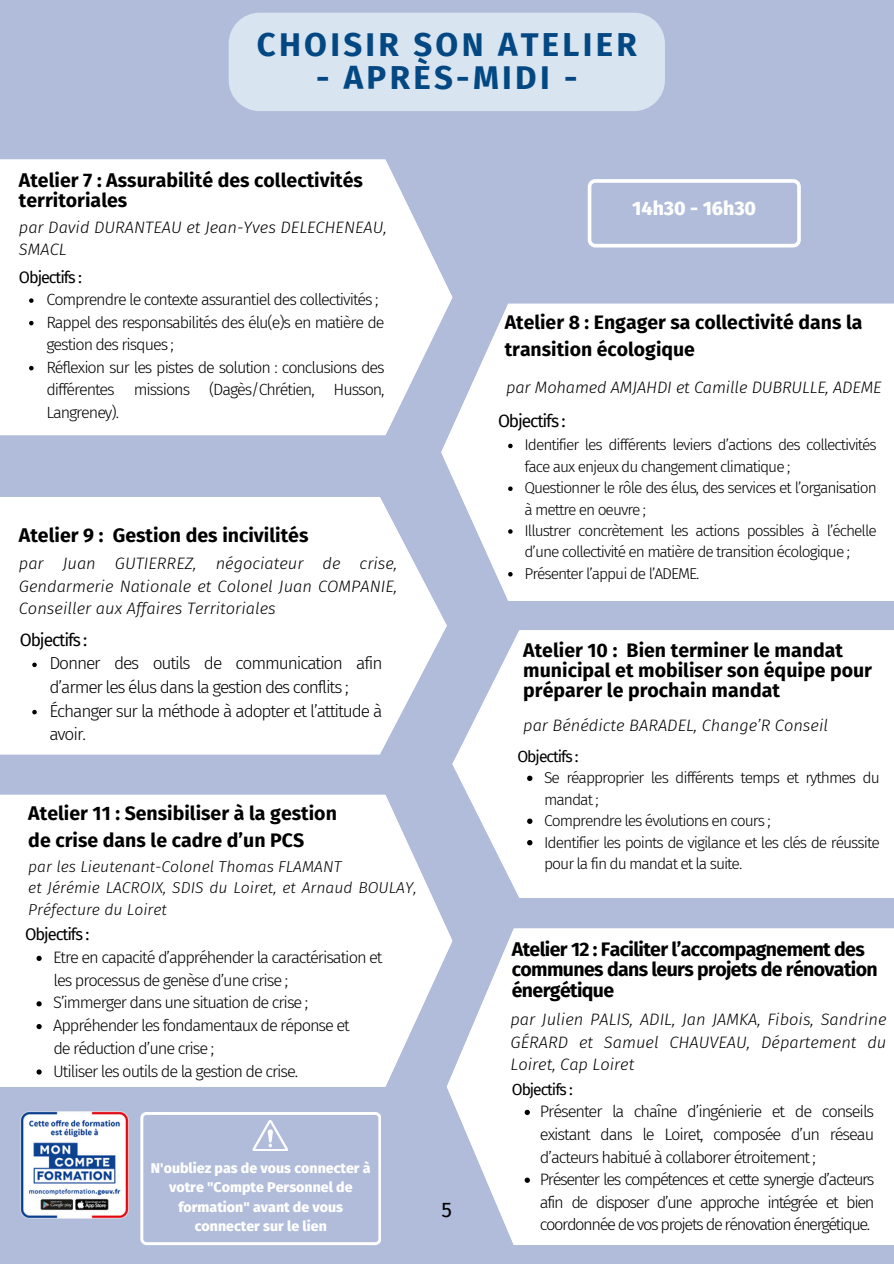
<style>
.page{position:relative;width:894px;height:1264px;background:#fff}
.page>*{position:absolute;margin:0;border:0;box-sizing:border-box;transform-origin:0 0}
.t1{font:700 33px "Fira Sans";letter-spacing:.1em;color:#034883}
.t2{font:21px "Fira Sans";color:#000}
.t3{font:700 19.5px/20.2px "Fira Sans";color:#000}
.t4{font:700 19.5px/20.2px "Fira Sans";letter-spacing:-.035em;color:#000}
.t5{font:800 19.5px "Fira Sans";color:#fff}
.t6{font:700 19.35px/27px "Fira Sans";color:#000}
.t7{font:300 17.4px/23.7px "Fira Sans";letter-spacing:-.065em;color:#000}
.t8{font:17.4px "Fira Sans";letter-spacing:-.065em;color:#000}
.t9{font:300 16.5px/22.6px "Fira Sans";letter-spacing:-.065em;color:#000;text-align:justify}
.t10{font:italic 300 16.5px/22.5px "Fira Sans";color:#000;text-align:justify}
.t11{font:16.5px "Fira Sans";letter-spacing:-.065em;color:#000}
.t12{font:300 16.2px/22.5px "Fira Sans";letter-spacing:-.065em;color:#000}
.t13{font:16.2px "Fira Sans";letter-spacing:-.065em;color:#000}
.t14{font:300 15.75px/21.5px "Fira Sans";letter-spacing:-.065em;color:#000}
.t15{font:italic 300 15.75px/21.3px "Fira Sans";color:#000}
.t16{font:15.75px "Fira Sans";letter-spacing:-.065em;color:#000}
.t17{font:300 15.6px/21.3px "Fira Sans";letter-spacing:-.065em;color:#000}
.t18{font:15.6px "Fira Sans";letter-spacing:-.065em;color:#000}
.t19{font:800 14.25px/19.4px "Fira Sans";color:#fff;text-align:center}
</style>
<div class="page">
<div style="left:0;top:0;width:893px;height:1263px;background:#b0bcd9"></div>
<div style="left:228px;top:13px;width:436px;height:98px;background:#d8e5f0"></div>
<svg style="left:452px;top:630px;width:441px;height:268px;background:#f8f9fc"></svg>
<svg style="left:527px;top:775px;width:5px;height:6px"></svg>
<svg style="left:527px;top:818px;width:5px;height:6px"></svg>
<svg style="left:527px;top:840px;width:5px;height:5px"></svg>
<svg style="left:140px;top:1112px;width:241px;height:133px"></svg>
<img style="left:20px;top:1111px;width:109px;height:108px">
<svg style="left:587px;top:179px;width:213px;height:68px"></svg>
<div style="left:0;top:159px;width:452px;height:276px;background:#fff"></div>
<svg style="left:29px;top:298px;width:5px;height:5px"></svg>
<svg style="left:29px;top:321px;width:5px;height:4px"></svg>
<svg style="left:29px;top:366px;width:5px;height:4px"></svg>
<svg style="left:441px;top:304px;width:452px;height:297px;background:#f9fafc"></svg>
<svg style="left:508px;top:443px;width:4px;height:5px"></svg>
<svg style="left:508px;top:486px;width:4px;height:5px"></svg>
<svg style="left:508px;top:529px;width:4px;height:4px"></svg>
<svg style="left:508px;top:572px;width:4px;height:4px"></svg>
<div style="left:0;top:794px;width:447px;height:292px;background:#fff"></div>
<svg style="left:36px;top:955px;width:6px;height:5px"></svg>
<svg style="left:36px;top:1001px;width:6px;height:5px"></svg>
<svg style="left:36px;top:1023px;width:6px;height:6px"></svg>
<svg style="left:36px;top:1069px;width:6px;height:5px"></svg>
<svg style="left:446px;top:928px;width:447px;height:316px;background:#f8f9fb"></svg>
<div style="left:494px;top:930px;width:399px;height:50px;background:#fff"></div>
<svg style="left:0;top:497px;width:446px;height:257px;background:#f9fafc"></svg>
<svg style="left:32px;top:662px;width:5px;height:5px"></svg>
<svg style="left:32px;top:710px;width:5px;height:4px"></svg>
<svg style="left:524px;top:1109px;width:5px;height:6px"></svg>
<svg style="left:524px;top:1177px;width:5px;height:5px"></svg>
<h1 class="t1" style="left:257px;top:25px;width:381px">CHOISIR SON ATELIER</h1>
<h1 class="t1" style="left:316px;top:58px;width:263px">- APRÈS-MIDI -</h1>
<p class="t3" style="left:19px;top:170px;width:345px">Atelier 7 : Assurabilité des collectivités territoriales</p>
<h4 class="t10" style="left:19px;top:216px;width:369px">par David DURANTEAU et Jean-Yves DELECHENEAU,<br>SMACL</h4>
<p class="t13" style="left:19px;top:267px;width:64px">Objectifs :</p>
<p class="t12" style="left:46px;top:288px;width:333px">Comprendre le contexte assurantiel des collectivités ;</p>
<p class="t12" style="left:46px;top:311px;width:339px">Rappel des responsabilités des élu(e)s en matière de gestion des risques ;</p>
<h2 class="t12" style="left:46px;top:356px;width:339px;text-align:justify">Réflexion sur les pistes de solution : conclusions des différentes missions (Dagès/Chrétien, Husson, Langreney).</h2>
<h2 class="t3" style="left:19px;top:525px;width:291px">Atelier 9 : Gestion des incivilités</h2>
<h4 class="t10" style="left:19px;top:552px;width:380px">par Juan GUTIERREZ, négociateur de crise, Gendarmerie Nationale et Colonel Juan COMPANIE, Conseiller aux Affaires Territoriales</h4>
<h4 class="t8" style="left:20px;top:629px;width:69px">Objectifs :</h4>
<p class="t7" style="left:49px;top:651px;width:334px">Donner des outils de communication afin d’armer les élus dans la gestion des conflits ;</p>
<p class="t7" style="left:49px;top:699px;width:334px">Échanger sur la méthode à adopter et l’attitude à avoir.</p>
<p class="t3" style="left:28px;top:800px;width:310px;line-height:27px">Atelier 11 : Sensibiliser à la gestion de crise dans le cadre d’un PCS</p>
<p class="t15" style="left:28px;top:855px;width:389px">par les Lieutenant-Colonel Thomas FLAMANT<br>et Jérémie LACROIX, SDIS du Loiret, et Arnaud BOULAY,<br>Préfecture du Loiret</p>
<h2 class="t11" style="left:25px;top:924px;width:66px">Objectifs :</h2>
<h4 class="t9" style="left:53px;top:946px;width:331px">Etre en capacité d’appréhender la caractérisation et</h4>
<h4 class="t9" style="left:53px;top:968px;width:236px">les processus de genèse d’une crise ;</h4>
<p class="t9" style="left:53px;top:991px;width:256px">S’immerger dans une situation de crise ;</p>
<h4 class="t9" style="left:53px;top:1014px;width:298px">Appréhender les fondamentaux de réponse et</h4>
<p class="t9" style="left:53px;top:1037px;width:162px">de réduction d’une crise ;</p>
<p class="t9" style="left:53px;top:1059px;width:246px">Utiliser les outils de la gestion de crise.</p>
<h4 class="t19" style="left:151px;top:1158px;width:221px">N'oubliez pas de vous connecter à votre "Compte Personnel de formation" avant de vous connecter sur le lien</h4>
<h4 class="t2" style="left:441px;top:1197px;width:12px">5</h4>
<h4 class="t5" style="left:632px;top:197px;width:125px">14h30 - 16h30</h4>
<h2 class="t6" style="left:504px;top:309px;width:359px">Atelier 8 : Engager sa collectivité dans la transition écologique</h2>
<h4 class="t10" style="left:506px;top:376px;width:377px">par Mohamed AMJAHDI et Camille DUBRULLE, ADEME</h4>
<h4 class="t8" style="left:498px;top:410px;width:69px">Objectifs :</h4>
<h4 class="t17" style="left:524px;top:434px;width:354px">Identifier les différents leviers d’actions des collectivités face aux enjeux du changement climatique ;</h4>
<p class="t17" style="left:524px;top:477px;width:354px">Questionner le rôle des élus, des services et l’organisation à mettre en oeuvre ;</p>
<p class="t17" style="left:524px;top:520px;width:354px">Illustrer concrètement les actions possibles à l’échelle d’une collectivité en matière de transition écologique ;</p>
<p class="t17" style="left:524px;top:563px;width:176px">Présenter l’appui de l’ADEME.</p>
<h4 class="t3" style="left:523px;top:640px;width:350px">Atelier 10 : Bien terminer le mandat municipal et mobiliser son équipe pour préparer le prochain mandat</h4>
<p class="t10" style="left:523px;top:714px;width:306px">par Bénédicte BARADEL, Change’R Conseil</p>
<p class="t16" style="left:517px;top:747px;width:63px">Objectifs :</p>
<p class="t14" style="left:544px;top:767px;width:337px">Se réapproprier les différents temps et rythmes du mandat ;</p>
<h2 class="t14" style="left:544px;top:810px;width:228px">Comprendre les évolutions en cours ;</h2>
<h2 class="t14" style="left:544px;top:831px;width:337px">Identifier les points de vigilance et les clés de réussite pour la fin du mandat et la suite.</h2>
<h4 class="t4" style="left:511px;top:939px;width:367px">Atelier 12 : Faciliter l’accompagnement des communes dans leurs projets de rénovation énergétique</h4>
<p class="t10" style="left:510px;top:1008px;width:377px">par Julien PALIS, ADIL, Jan JAMKA, Fibois, Sandrine GÉRARD et Samuel CHAUVEAU, Département du Loiret, Cap Loiret</p>
<p class="t18" style="left:511px;top:1080px;width:62px">Objectifs :</p>
<p class="t9" style="left:539px;top:1100px;width:336px">Présenter la chaîne d’ingénierie et de conseils existant dans le Loiret, composée d’un réseau d’acteurs habitué à collaborer étroitement ;</p>
<h3 class="t9" style="left:539px;top:1168px;width:336px">Présenter les compétences et cette synergie d’acteurs afin de disposer d’une approche intégrée et bien coordonnée de vos projets de rénovation énergétique.</h3>
</div>
